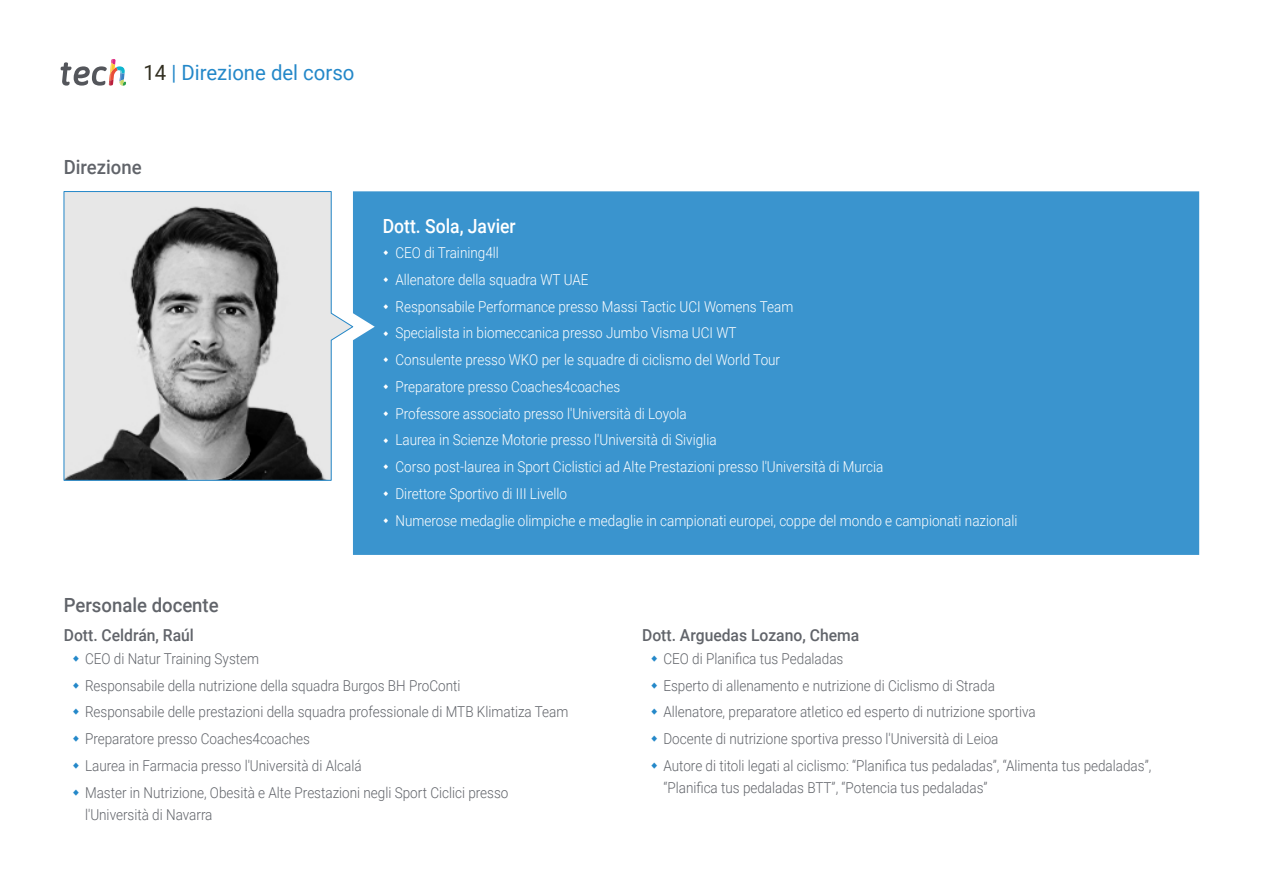
<style>
.page{position:relative;width:1263px;height:893px;background:#fff}
.page>*{position:absolute;margin:0;border:0;box-sizing:border-box;transform-origin:0 0}
.t1{font:21px "Roboto";color:#2488c9}
.t2{font:500 19.5px "Roboto";color:#61646a;scale:.95 1}
.t3{font:500 19.5px "Roboto";color:#fff;scale:.9 1}
.t4{font:500 16.5px "Roboto";color:#61646a;scale:.95 1}
.t5{font:300 15px/26.7px "Roboto";color:#61646a;scale:.9 1}
.t6{font:300 15px/26.7px "Roboto";color:#fff;scale:.9 1}
.s1{color:#312e20}
</style>
<div class="page">
<svg style="left:61px;top:59px;width:65px;height:27px"></svg>
<div style="left:353px;top:191px;width:846px;height:364px;background:#3a94ce"></div>
<svg style="left:64px;top:191px;width:289px;height:290px;background:#afb0b1"></svg>
<svg style="left:384px;top:250px;width:4px;height:5px"></svg>
<svg style="left:384px;top:277px;width:4px;height:5px"></svg>
<svg style="left:384px;top:304px;width:4px;height:5px"></svg>
<svg style="left:384px;top:331px;width:4px;height:5px"></svg>
<svg style="left:384px;top:357px;width:4px;height:5px"></svg>
<svg style="left:384px;top:384px;width:4px;height:5px"></svg>
<svg style="left:384px;top:411px;width:4px;height:5px"></svg>
<svg style="left:384px;top:438px;width:4px;height:5px"></svg>
<svg style="left:384px;top:464px;width:4px;height:5px"></svg>
<svg style="left:384px;top:491px;width:4px;height:5px"></svg>
<svg style="left:384px;top:518px;width:4px;height:5px"></svg>
<h1 class="t1" style="left:144px;top:57px;width:213px"><span class="s1">14</span> | Direzione del corso</h1>
<h2 class="t2" style="left:64px;top:154px;width:84px">Direzione</h2>
<h2 class="t2" style="left:64px;top:591px;width:165px">Personale docente</h2>
<h2 class="t3" style="left:383px;top:212px;width:149px">Dott. Sola, Javier</h2>
<p class="t6" style="left:395px;top:239px;width:692px">CEO di Training4ll<br>Allenatore della squadra WT UAE<br>Responsabile Performance presso Massi Tactic UCI Womens Team<br>Specialista in biomeccanica presso Jumbo Visma UCI WT<br>Consulente presso WKO per le squadre di ciclismo del World Tour<br>Preparatore presso Coaches4coaches<br>Professore associato presso l'Università di Loyola<br>Laurea in Scienze Motorie presso l'Università di Siviglia<br>Corso post-laurea in Sport Ciclistici ad Alte Prestazioni presso l'Università di Murcia<br>Direttore Sportivo di III Livello<br>Numerose medaglie olimpiche e medaglie in campionati europei, coppe del mondo e campionati nazionali</p>
<p class="t4" style="left:64px;top:624px;width:138px">Dott. Celdrán, Raúl</p>
<p class="t5" style="left:85px;top:645px;width:539px">CEO di Natur Training System<br>Responsabile della nutrizione della squadra Burgos BH ProConti<br>Responsabile delle prestazioni della squadra professionale di MTB Klimatiza Team Preparatore presso Coaches4coaches<br>Laurea in Farmacia presso l'Università di Alcalá<br>Master in Nutrizione, Obesità e Alte Prestazioni negli Sport Ciclici presso</p>
<p class="t5" style="left:85px;top:801px;width:143px">l'Università di Navarra</p>
<p class="t4" style="left:642px;top:624px;width:230px">Dott. Arguedas Lozano, Chema</p>
<p class="t5" style="left:663px;top:645px;width:544px">CEO di Planifica tus Pedaladas<br>Esperto di allenamento e nutrizione di Ciclismo di Strada<br>Allenatore, preparatore atletico ed esperto di nutrizione sportiva<br>Docente di nutrizione sportiva presso l'Università di Leioa<br>Autore di titoli legati al ciclismo: “Planifica tus pedaladas”, “Alimenta tus pedaladas”,</p>
<p class="t5" style="left:663px;top:774px;width:362px">“Planifica tus pedaladas BTT”, “Potencia tus pedaladas”</p>
</div>
